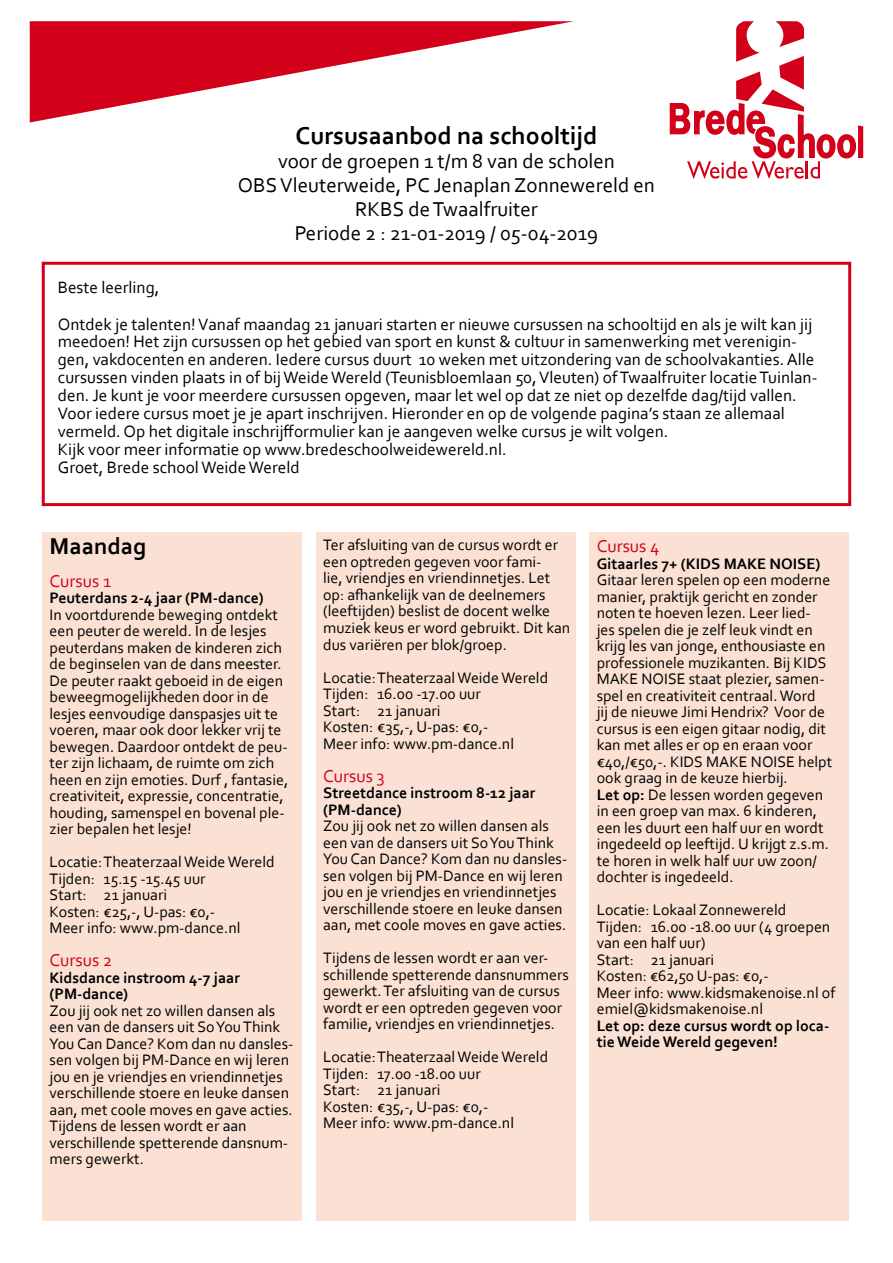
<style>
.page{position:relative;width:893px;height:1263px;background:#fff}
.page>*{position:absolute;margin:0;border:0;box-sizing:border-box;transform-origin:0 0}
.t1{font:700 25.5px "Corbel";color:#000}
.t2{font:700 24px "Corbel";color:#000}
.t3{font:21px/24px "Corbel";color:#000;text-align:center}
.t4{font:18px "Corbel";color:#d30019}
.t5{font:17.25px/18px "Corbel";color:#000}
.t6{font:15.9px/16.5px "Corbel";color:#000}
.t7{font:700 15.9px/16.5px "Corbel";color:#000}
.s1{font-weight:700}
</style>
<div class="page">
<div style="left:43px;top:532px;width:259px;height:689px;background:#fae1d4"></div>
<div style="left:316px;top:532px;width:259px;height:689px;background:#fae1d4"></div>
<div style="left:589px;top:532px;width:259px;height:689px;background:#fae1d4"></div>
<div style="left:42px;top:262px;width:809px;height:244px;border:3px solid #d30019"></div>
<svg style="left:30px;top:21px;width:544px;height:101px"></svg>
<svg style="left:669px;top:21px;width:195px;height:158px"></svg>
<h1 class="t1" style="left:296px;top:120px;width:303px">Cursusaanbod na schooltijd</h1>
<h3 class="t3" style="left:238px;top:149px;width:419px">voor de groepen 1 t/m 8 van de scholen<br>OBS Vleuterweide, PC Jenaplan Zonnewereld en RKBS de Twaalfruiter<br>Periode 2 : 21-01-2019 / 05-04-2019</h3>
<p class="t5" style="left:58px;top:269px;width:756px;line-height:36px">Beste leerling,<br>Ontdek je talenten! Vanaf maandag 21 januari starten er nieuwe cursussen na schooltijd en als je wilt kan jij</p>
<p class="t5" style="left:58px;top:332px;width:761px">meedoen! Het zijn cursussen op het gebied van sport en kunst &amp; cultuur in samenwerking met verenigin&shy;gen, vakdocenten en anderen. Iedere cursus duurt 10 weken met uitzondering van de schoolvakanties. Alle cursussen vinden plaats in of bij Weide Wereld (Teunisbloemlaan 50, Vleuten) of Twaalfruiter locatie Tuinlan&shy;den. Je kunt je voor meerdere cursussen opgeven, maar let wel op dat ze niet op dezelfde dag/tijd vallen.<br>Voor iedere cursus moet je je apart inschrijven. Hieronder en op de volgende pagina’s staan ze allemaal vermeld. Op het digitale inschrijfformulier kan je aangeven welke cursus je wilt volgen.<br>Kijk voor meer informatie op www.bredeschoolweidewereld.nl.<br>Groet, Brede school Weide Wereld</p>
<h2 class="t2" style="left:50px;top:531px;width:98px">Maandag</h2>
<p class="t4" style="left:50px;top:569px;width:63px">Cursus 1</p>
<p class="t7" style="left:50px;top:589px;width:216px">Peuterdans 2-4 jaar (PM-dance)</p>
<p class="t6" style="left:50px;top:606px;width:240px">In voortdurende beweging ontdekt een peuter de wereld. In de lesjes peuterdans maken de kinderen zich de beginselen van de dans meester.<br>De peuter raakt geboeid in de eigen beweegmogelijkheden door in de lesjes eenvoudige danspasjes uit te voeren, maar ook door lekker vrij te bewegen. Daardoor ontdekt de peu&shy;ter zijn lichaam, de ruimte om zich heen en zijn emoties. Durf , fantasie, creativiteit, expressie, concentratie, houding, samenspel en bovenal ple&shy;zier bepalen het lesje!</p>
<p class="t6" style="left:50px;top:853px;width:226px">Locatie:Theaterzaal Weide Wereld<br>Tijden: 15.15 -15.45 uur<br>Start: 21 januari<br>Kosten: €25,-, U-pas: €0,-<br>Meer info: www.pm-dance.nl</p>
<p class="t4" style="left:50px;top:949px;width:64px">Cursus 2</p>
<p class="t7" style="left:50px;top:969px;width:192px">Kidsdance instroom 4-7 jaar (PM-dance)</p>
<p class="t6" style="left:50px;top:1002px;width:245px">Zou jij ook net zo willen dansen als een van de dansers uit So You Think<br>You Can Dance? Kom dan nu dansles&shy;sen volgen bij PM-Dance en wij leren jou en je vriendjes en vriendinnetjes verschillende stoere en leuke dansen aan, met coole moves en gave acties.<br>Tijdens de lessen wordt er aan verschillende spetterende dansnum&shy;mers gewerkt.</p>
<p class="t6" style="left:323px;top:536px;width:249px">Ter afsluiting van de cursus wordt er een optreden gegeven voor fami-<br>lie, vriendjes en vriendinnetjes. Let op: afhankelijk van de deelnemers (leeftijden) beslist de docent welke muziek keus er word gebruikt. Dit kan dus variëren per blok/groep.</p>
<p class="t6" style="left:323px;top:668px;width:226px">Locatie:Theaterzaal Weide Wereld<br>Tijden: 16.00 -17.00 uur<br>Start: 21 januari<br>Kosten: €35,-, U-pas: €0,-<br>Meer info: www.pm-dance.nl</p>
<p class="t4" style="left:323px;top:764px;width:63px">Cursus 3</p>
<p class="t7" style="left:323px;top:784px;width:214px">Streetdance instroom 8-12 jaar (PM-dance)</p>
<p class="t6" style="left:323px;top:817px;width:246px">Zou jij ook net zo willen dansen als een van de dansers uit So You Think You Can Dance? Kom dan nu dansles&shy;sen volgen bij PM-Dance en wij leren jou en je vriendjes en vriendinnetjes verschillende stoere en leuke dansen aan, met coole moves en gave acties.</p>
<p class="t6" style="left:323px;top:949px;width:247px">Tijdens de lessen wordt er aan ver&shy;schillende spetterende dansnummers gewerkt. Ter afsluiting van de cursus wordt er een optreden gegeven voor familie, vriendjes en vriendinnetjes.</p>
<p class="t6" style="left:323px;top:1048px;width:226px">Locatie:Theaterzaal Weide Wereld<br>Tijden: 17.00 -18.00 uur<br>Start: 21 januari<br>Kosten: €35,-, U-pas: €0,-<br>Meer info: www.pm-dance.nl</p>
<p class="t4" style="left:597px;top:535px;width:64px">Cursus 4</p>
<p class="t7" style="left:597px;top:555px;width:225px">Gitaarles 7+ (KIDS MAKE NOISE)</p>
<p class="t6" style="left:597px;top:571px;width:237px">Gitaar leren spelen op een moderne manier, praktijk gericht en zonder noten te hoeven lezen. Leer lied&shy;jes spelen die je zelf leuk vindt en krijg les van jonge, enthousiaste en professionele muzikanten. Bij KIDS MAKE NOISE staat plezier, samen&shy;spel en creativiteit centraal. Word<br>jij de nieuwe Jimi Hendrix? Voor de cursus is een eigen gitaar nodig, dit kan met alles er op en eraan voor €40,/€50,-. KIDS MAKE NOISE helpt ook graag in de keuze hierbij.<br><span class="s1">Let op:</span> De lessen worden gegeven in een groep van max. 6 kinderen, een les duurt een half uur en wordt ingedeeld op leeftijd. U krijgt z.s.m. te horen in welk half uur uw zoon/ dochter is ingedeeld.</p>
<p class="t6" style="left:597px;top:901px;width:240px">Locatie: Lokaal Zonnewereld<br>Tijden: 16.00 -18.00 uur (4 groepen van een half uur)<br>Start: 21 januari<br>Kosten: €62,50 U-pas: €0,-<br>Meer info: www.kidsmakenoise.nl of emiel@kidsmakenoise.nl</p>
<p class="t7" style="left:597px;top:1017px;width:234px">Let op: deze cursus wordt op loca&shy;tie Weide Wereld gegeven!</p>
</div>
